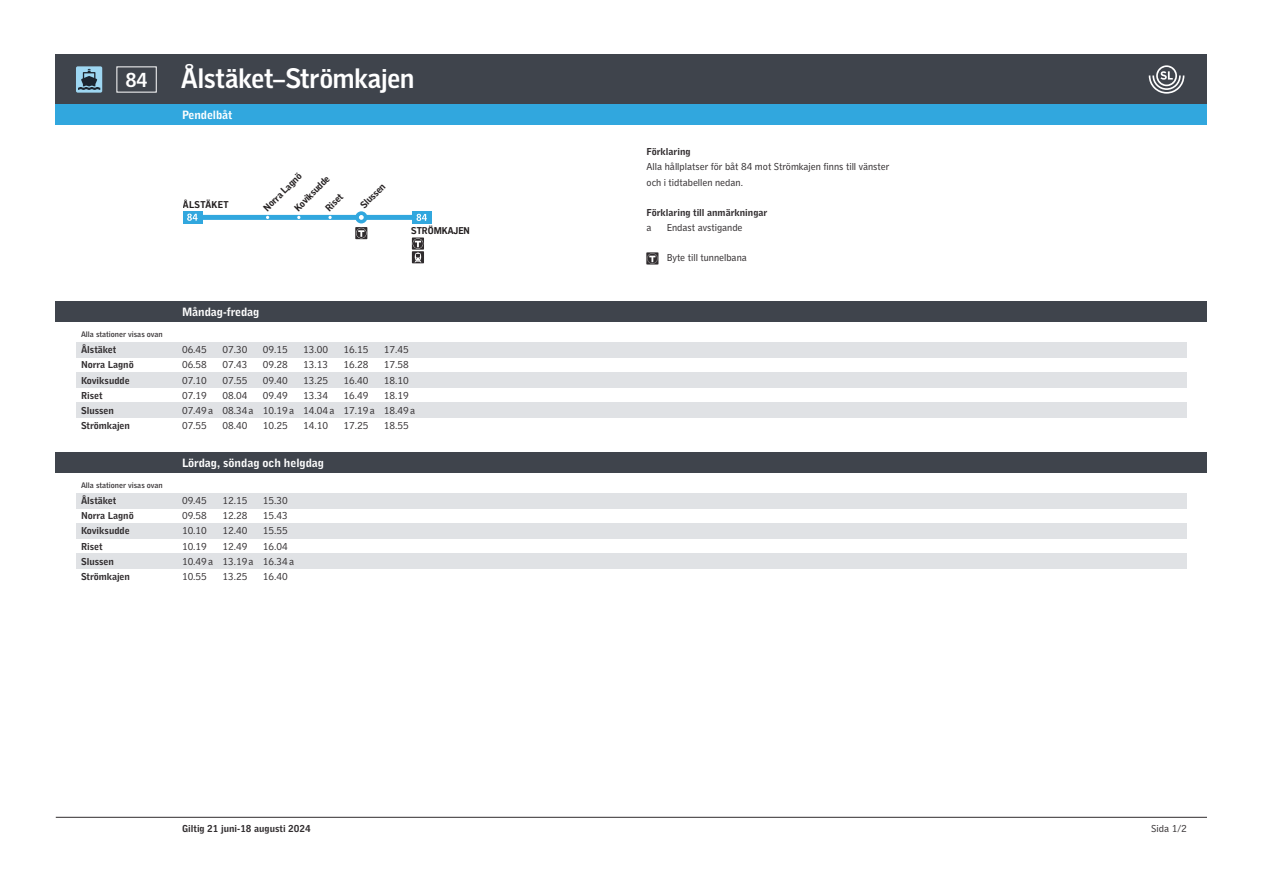
<style>
.page{position:relative;width:1263px;height:893px;background:#fff}
.page>*{position:absolute;margin:0;border:0;box-sizing:border-box;transform-origin:0 0}
.t1{font:700 26.7px "SL Gothic Display";letter-spacing:-.005em;color:#fff}
.t2{font:700 19.2px "SL Gothic Display";color:#fff}
.t3{font:700 12.15px "SL Gothic Timetable 2";color:#fff}
.t4{font:10.05px/15.1px "SL Gothic Timetable 2";color:#302c2e}
.t5{font:700 10.05px/15.1px "SL Gothic Timetable 2";color:#302c2e}
.t6{font:700 10.05px/22px "SL Gothic Text 2";color:#231f20}
.t7{font:700 10.05px "SL Gothic Text 2";letter-spacing:.04em;color:#231f20}
.t8{font:500 8.1px "SL Gothic Timetable 2";color:#302c2e}
</style>
<div class="page">
<hr style="left:56px;top:817px;width:1151px;height:1px;background:#302c2e">
<div style="left:56px;top:54px;width:1151px;height:51px;background:#3f444c"></div>
<div style="left:76px;top:66px;width:26px;height:27px;background:#9ed7f2;border-radius:2px"></div>
<svg style="left:78px;top:69px;width:22px;height:21px"></svg>
<div style="left:56px;top:105px;width:1151px;height:20px;background:#31a7de"></div>
<svg style="left:1149px;top:65px;width:35px;height:29px"></svg>
<div style="left:56px;top:302px;width:1151px;height:20px;background:#3f444c"></div>
<div style="left:76px;top:342px;width:1111px;height:15px;background:#e0e2e5"></div>
<div style="left:76px;top:372px;width:1111px;height:15px;background:#e0e2e5"></div>
<div style="left:76px;top:403px;width:1111px;height:15px;background:#e0e2e5"></div>
<div style="left:200px;top:215px;width:227px;height:5px;background:#31a7de"></div>
<svg style="left:412px;top:237px;width:12px;height:26px"></svg>
<div style="left:412px;top:211px;width:19px;height:12px;background:#31a7de"></div>
<svg style="left:417px;top:214px;width:10px;height:7px"></svg>
<div style="left:183px;top:211px;width:20px;height:12px;background:#31a7de"></div>
<svg style="left:187px;top:213px;width:11px;height:8px"></svg>
<svg style="left:328px;top:216px;width:4px;height:3px"></svg>
<svg style="left:355px;top:211px;width:12px;height:28px"></svg>
<div style="left:56px;top:452px;width:1151px;height:20px;background:#3f444c"></div>
<div style="left:76px;top:493px;width:1111px;height:15px;background:#e0e2e5"></div>
<div style="left:76px;top:523px;width:1111px;height:15px;background:#e0e2e5"></div>
<div style="left:76px;top:553px;width:1111px;height:15px;background:#e0e2e5"></div>
<h2 class="t2" style="left:126px;top:72px;width:23px">84</h2>
<h1 class="t1" style="left:181px;top:68px;width:235px">Ålstäket–Strömkajen</h1>
<p class="t3" style="left:182px;top:111px;width:52px">Pendelbåt</p>
<p class="t7" style="left:183px;top:200px;width:47px">ÅLSTÄKET</p>
<p class="t6" style="left:258px;top:202px;width:51px;rotate:-45deg">Norra Lagnö</p>
<p class="t6" style="left:355px;top:199px;width:32px;rotate:-45deg">Slussen</p>
<p class="t6" style="left:304px;top:186px;width:25px;text-indent:-22px;rotate:-45deg">Koviksudde<br>Riset</p>
<p class="t6" style="left:411px;top:220px;width:60px">STRÖMKAJEN</p>
<p class="t8" style="left:81px;top:329px;width:83px">Alla stationer visas ovan</p>
<p class="t3" style="left:182px;top:308px;width:79px">Måndag-fredag</p>
<p class="t5" style="left:81px;top:343px;width:54px">Ålstäket<br>Norra Lagnö<br>Koviksudde<br>Riset<br>Slussen<br>Strömkajen</p>
<p class="t4" style="left:263px;top:343px;width:33px">09.15<br>09.28<br>09.40<br>09.49<br>10.19 a<br>10.25</p>
<p class="t4" style="left:303px;top:343px;width:33px">13.00<br>13.13<br>13.25<br>13.34<br>14.04 a<br>14.10</p>
<p class="t4" style="left:344px;top:343px;width:33px">16.15<br>16.28<br>16.40<br>16.49<br>17.19 a<br>17.25</p>
<p class="t4" style="left:384px;top:343px;width:33px">17.45<br>17.58<br>18.10<br>18.19<br>18.49 a<br>18.55</p>
<p class="t4" style="left:222px;top:343px;width:33px">07.30<br>07.43<br>07.55<br>08.04<br>08.34 a<br>08.40</p>
<p class="t4" style="left:182px;top:343px;width:33px">06.45<br>06.58<br>07.10<br>07.19<br>07.49 a<br>07.55</p>
<p class="t8" style="left:81px;top:480px;width:83px">Alla stationer visas ovan</p>
<p class="t3" style="left:182px;top:458px;width:144px">Lördag, söndag och helgdag</p>
<p class="t5" style="left:81px;top:494px;width:54px">Ålstäket<br>Norra Lagnö<br>Koviksudde<br>Riset<br>Slussen<br>Strömkajen</p>
<p class="t4" style="left:263px;top:494px;width:33px">15.30<br>15.43<br>15.55<br>16.04<br>16.34 a<br>16.40</p>
<p class="t4" style="left:182px;top:494px;width:33px">09.45<br>09.58<br>10.10<br>10.19<br>10.49 a<br>10.55</p>
<p class="t4" style="left:222px;top:494px;width:33px">12.15<br>12.28<br>12.40<br>12.49<br>13.19 a<br>13.25</p>
<p class="t5" style="left:647px;top:145px;width:46px">Förklaring</p>
<p class="t4" style="left:647px;top:160px;width:244px">Alla hållplatser för båt 84 mot Strömkajen finns till vänster och i tidtabellen nedan.</p>
<p class="t5" style="left:647px;top:206px;width:122px">Förklaring till anmärkningar</p>
<p class="t4" style="left:647px;top:221px;width:7px">a</p>
<p class="t4" style="left:667px;top:221px;width:77px">Endast avstigande</p>
<p class="t4" style="left:667px;top:251px;width:82px">Byte till tunnelbana</p>
<p class="t5" style="left:182px;top:822px;width:130px">Giltig 21 juni-18 augusti 2024</p>
<p class="t4" style="left:1151px;top:822px;width:37px">Sida 1/2</p>
</div>
